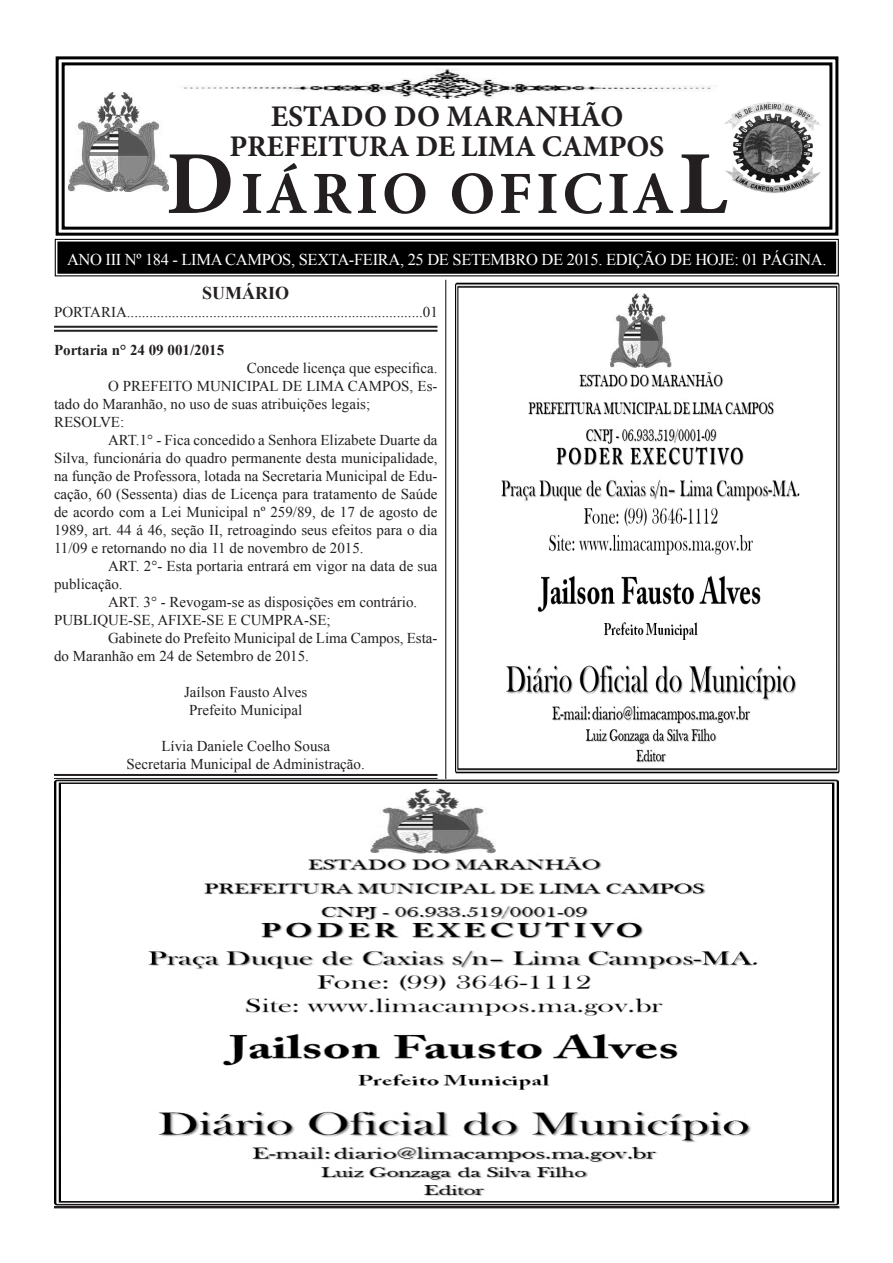
<style>
.page{position:relative;width:893px;height:1263px;background:#fff}
.page>*{position:absolute;margin:0;border:0;box-sizing:border-box;transform-origin:0 0}
.t1{font:700 60px "Minion Pro";letter-spacing:.06em;color:#231f20}
.t2{font:700 30px "Minion Pro";letter-spacing:-.01em;color:#231f20}
.t3{font:700 18px "Times New Roman";color:#231f20}
.t4{font:16.5px "Times New Roman";letter-spacing:-.02em;color:#fff}
.t5{font:15px/18px "Times New Roman";color:#231f20}
.t6{font:700 15px "Times New Roman";color:#231f20}
.s1{font-size:90px}
</style>
<div class="page">
<svg style="left:55px;top:56px;width:784px;height:180px"></svg>
<div style="left:62px;top:62px;width:770px;height:168px;border:3px solid #000"></div>
<svg style="left:54px;top:238px;width:785px;height:39px;background:#242424"></svg>
<div style="left:57px;top:241px;width:779px;height:33px;border:2px solid #000"></div>
<div style="left:61px;top:245px;width:771px;height:25px;border:1px solid #000"></div>
<img style="left:717px;top:97px;width:108px;height:103px">
<hr style="left:54px;top:1205px;width:785px;height:3px;background:#231f20">
<img style="left:68px;top:93px;width:101px;height:98px">
<img style="left:170px;top:69px;width:552px;height:30px">
<hr style="left:54px;top:326px;width:383px;height:2px;background:#231f20">
<hr style="left:54px;top:330px;width:383px;height:2px;background:#231f20">
<hr style="left:445px;top:280px;width:1px;height:918px;background:#231f20">
<hr style="left:54px;top:774px;width:383px;height:2px;background:#231f20">
<hr style="left:54px;top:778px;width:383px;height:2px;background:#231f20">
<img style="left:54px;top:780px;width:785px;height:425px">
<img style="left:455px;top:283px;width:384px;height:491px">
<p class="t2" style="left:271px;top:95px;width:354px">ESTADO DO MARANHÃO</p>
<p class="t2" style="left:230px;top:125px;width:436px">PREFEITURA DE LIMA CAMPOS</p>
<p class="t1" style="left:166px;top:151px;width:563px"><span class="s1">D</span>IÁRIO OFICIA<span class="s1">L</span></p>
<p class="t4" style="left:67px;top:249px;width:761px">ANO III Nº 184 - LIMA CAMPOS, SEXTA-FEIRA, 25 DE SETEMBRO DE 2015. EDIÇÃO DE HOJE: 01 PÁGINA.</p>
<p class="t3" style="left:202px;top:280px;width:88px">SUMÁRIO</p>
<p class="t5" style="left:54px;top:302px;width:385px">PORTARIA...............................................................................01</p>
<p class="t6" style="left:54px;top:339px;width:172px">Portaria n° 24 09 001/2015</p>
<p class="t5" style="left:247px;top:358px;width:192px">Concede licença que especifica.</p>
<p class="t5" style="left:54px;top:376px;width:385px;text-indent:54px">O PREFEITO MUNICIPAL DE LIMA CAMPOS, Es&shy;tado do Maranhão, no uso de suas atribuições legais;</p>
<p class="t5" style="left:54px;top:412px;width:72px">RESOLVE:</p>
<p class="t5" style="left:54px;top:430px;width:385px;text-align:justify;text-indent:54px">ART.1° - Fica concedido a Senhora Elizabete Duarte da Silva, funcionária do quadro permanente desta municipalidade, na função de Professora, lotada na Secretaria Municipal de Edu&shy;cação, 60 (Sessenta) dias de Licença para tratamento de Saúde de acordo com a Lei Municipal nº 259/89, de 17 de agosto de 1989, art. 44 á 46, seção II, retroagindo seus efeitos para o dia 11/09 e retornando no dia 11 de novembro de 2015.</p>
<p class="t5" style="left:54px;top:556px;width:385px;text-indent:54px">ART. 2°- Esta portaria entrará em vigor na data de sua publicação.</p>
<p class="t5" style="left:108px;top:592px;width:311px">ART. 3° - Revogam-se as disposições em contrário.</p>
<p class="t5" style="left:54px;top:610px;width:278px">PUBLIQUE-SE, AFIXE-SE E CUMPRA-SE;</p>
<p class="t5" style="left:54px;top:628px;width:385px;text-indent:54px">Gabinete do Prefeito Municipal de Lima Campos, Esta&shy;do Maranhão em 24 de Setembro de 2015.</p>
<p class="t5" style="left:184px;top:682px;width:125px">Jaílson Fausto Alves</p>
<p class="t5" style="left:189px;top:700px;width:114px">Prefeito Municipal</p>
<p class="t5" style="left:161px;top:736px;width:170px">Lívia Daniele Coelho Sousa</p>
<p class="t5" style="left:127px;top:754px;width:240px">Secretaria Municipal de Administração.</p>
</div>
